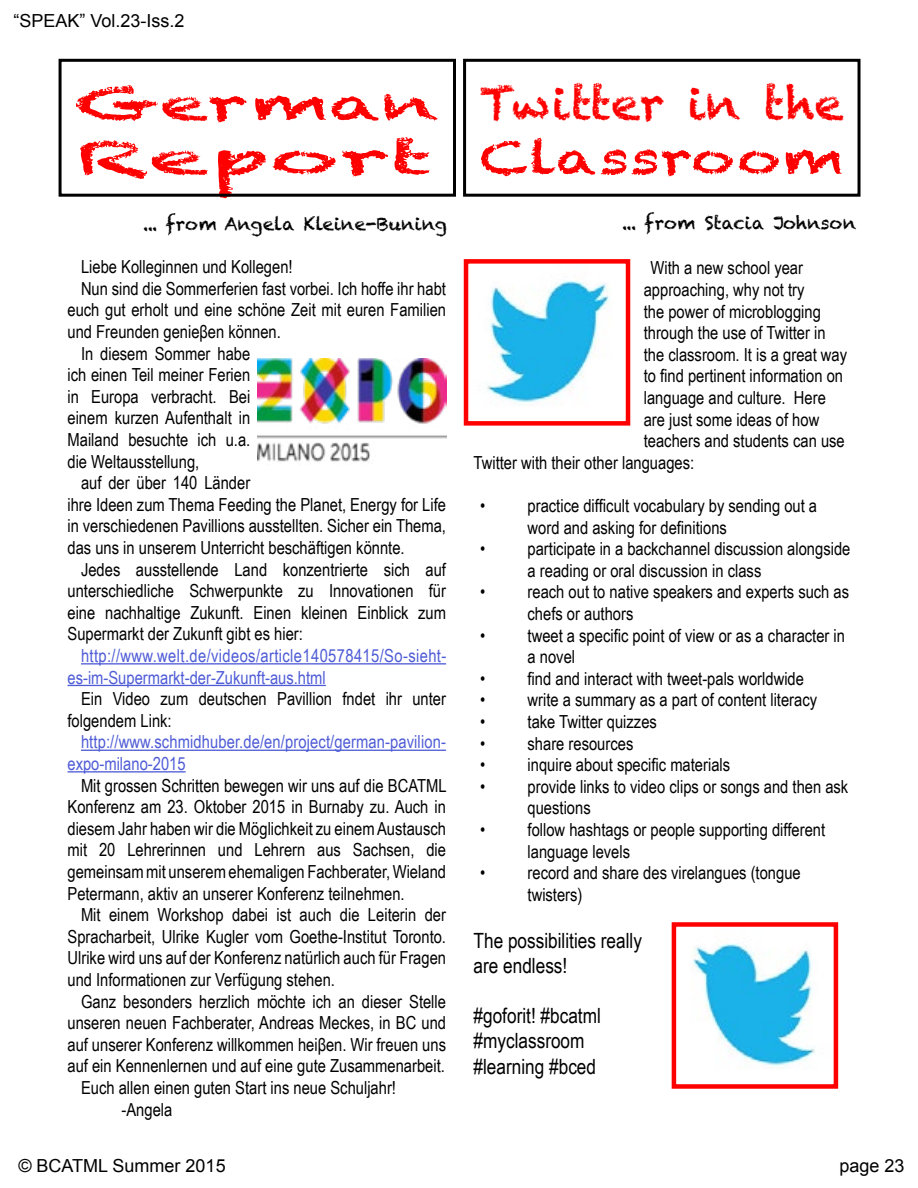
<style>
.page{position:relative;width:918px;height:1188px;background:#fff}
.page>*{position:absolute;margin:0;border:0;box-sizing:border-box;transform-origin:0 0}
.t1{font:45px/54px "Chalkduster";color:#f00;scale:1.04 1}
.t2{font:45px/54px "Chalkduster";color:#f00;scale:1.71 1}
.t3{font:21px/25.2px "Arial Narrow";color:#000}
.t4{font:18px/21.6px "Arial Narrow";color:#000}
.t5{font:18px/21.6px "Arial Narrow";letter-spacing:.005em;color:#4f5cd6}
.t6{font:18px "Chalkduster";color:#000}
.t7{font:18px "Arial";color:#000}
</style>
<div class="page">
<img style="left:257px;top:359px;width:189px;height:103px">
<hr style="left:81px;top:663px;width:365px;height:2px;background:#4f5cd6">
<hr style="left:68px;top:685px;width:258px;height:1px;background:#4f5cd6">
<hr style="left:81px;top:750px;width:365px;height:1px;background:#4f5cd6">
<hr style="left:68px;top:771px;width:118px;height:2px;background:#4f5cd6">
<img style="left:487px;top:280px;width:123px;height:124px">
<div style="left:464px;top:259px;width:166px;height:167px;border:4px solid #f00"></div>
<img style="left:692px;top:943px;width:123px;height:124px">
<div style="left:672px;top:922px;width:166px;height:167px;border:4px solid #f00"></div>
<div style="left:59px;top:59px;width:397px;height:138px;border:3px solid #000"></div>
<div style="left:463px;top:59px;width:398px;height:138px;border:3px solid #000"></div>
<p class="t7" style="left:14px;top:8px;width:173px">“SPEAK” Vol.23-Iss.2</p>
<h1 class="t2" style="left:75px;top:77px;width:214px">German<br>Report</h1>
<p class="t6" style="left:142px;top:213px;width:306px">... from Angela Kleine-Buning</p>
<p class="t4" style="left:81px;top:255px;width:213px">Liebe Kolleginnen und Kollegen!</p>
<p class="t4" style="left:81px;top:277px;width:367px">Nun sind die Sommerferien fast vorbei. Ich hoffe ihr habt</p>
<p class="t4" style="left:68px;top:299px;width:380px">euch gut erholt und eine schöne Zeit mit euren Familien</p>
<p class="t4" style="left:68px;top:320px;width:215px">und Freunden genieβen können.</p>
<p class="t4" style="left:81px;top:342px;width:171px">In diesem Sommer habe</p>
<p class="t4" style="left:68px;top:363px;width:184px">ich einen Teil meiner Ferien</p>
<p class="t4" style="left:68px;top:385px;width:184px">in Europa verbracht. Bei</p>
<p class="t4" style="left:68px;top:407px;width:184px">einem kurzen Aufenthalt in</p>
<p class="t4" style="left:68px;top:428px;width:184px">Mailand besuchte ich u.a.</p>
<p class="t4" style="left:68px;top:450px;width:133px">die Weltausstellung,</p>
<p class="t4" style="left:81px;top:471px;width:171px">auf der über 140 Länder</p>
<p class="t4" style="left:68px;top:493px;width:380px">ihre Ideen zum Thema Feeding the Planet, Energy for Life</p>
<p class="t4" style="left:68px;top:515px;width:380px">in verschiedenen Pavillions ausstellten. Sicher ein Thema,</p>
<p class="t4" style="left:68px;top:536px;width:339px">das uns in unserem Unterricht beschäftigen könnte.</p>
<p class="t4" style="left:81px;top:558px;width:367px">Jedes ausstellende Land konzentrierte sich auf</p>
<p class="t4" style="left:68px;top:579px;width:380px">unterschiedliche Schwerpunkte zu Innovationen für</p>
<p class="t4" style="left:68px;top:601px;width:380px">eine nachhaltige Zukunft. Einen kleinen Einblick zum</p>
<p class="t4" style="left:68px;top:623px;width:237px">Supermarkt der Zukunft gibt es hier:</p>
<p class="t5" style="left:68px;top:644px;width:380px;text-indent:14px">http://www.welt.de/videos/article140578415/So-sieht&shy;es-im-Supermarkt-der-Zukunft-aus.html</p>
<p class="t4" style="left:68px;top:687px;width:380px;text-indent:14px">Ein Video zum deutschen Pavillion fndet ihr unter folgendem Link:</p>
<p class="t5" style="left:68px;top:731px;width:380px;text-indent:14px">http://www.schmidhuber.de/en/project/german-pavilion&shy;expo-milano-2015</p>
<p class="t4" style="left:68px;top:774px;width:381px;text-align:justify;text-indent:14px">Mit grossen Schritten bewegen wir uns auf die BCATML Konferenz am 23. Oktober 2015 in Burnaby zu. Auch in diesem Jahr haben wir die Möglichkeit zu einem Austausch mit 20 Lehrerinnen und Lehrern aus Sachsen, die gemeinsam mit unserem ehemaligen Fachberater, Wieland Petermann, aktiv an unserer Konferenz teilnehmen.</p>
<p class="t4" style="left:68px;top:903px;width:380px;text-align:justify;text-indent:14px">Mit einem Workshop dabei ist auch die Leiterin der Spracharbeit, Ulrike Kugler vom Goethe-Institut Toronto.<br>Ulrike wird uns auf der Konferenz natürlich auch für Fragen und Informationen zur Verfügung stehen.</p>
<p class="t4" style="left:81px;top:990px;width:367px">Ganz besonders herzlich möchte ich an dieser Stelle</p>
<p class="t4" style="left:68px;top:1011px;width:380px">unseren neuen Fachberater, Andreas Meckes, in BC und</p>
<p class="t4" style="left:68px;top:1033px;width:380px">auf unserer Konferenz willkommen heiβen. Wir freuen uns</p>
<p class="t4" style="left:68px;top:1055px;width:379px">auf ein Kennenlernen und auf eine gute Zusammenarbeit.</p>
<p class="t4" style="left:81px;top:1076px;width:317px">Euch allen einen guten Start ins neue Schuljahr!</p>
<p class="t4" style="left:122px;top:1098px;width:52px">-Angela</p>
<h1 class="t1" style="left:480px;top:77px;width:352px">Twitter in the<br>Classroom</h1>
<p class="t6" style="left:621px;top:213px;width:236px">... from Stacia Johnson</p>
<p class="t4" style="left:651px;top:257px;width:154px">With a new school year</p>
<p class="t4" style="left:644px;top:278px;width:162px">approaching, why not try</p>
<p class="t4" style="left:644px;top:300px;width:179px">the power of microblogging</p>
<p class="t4" style="left:644px;top:321px;width:183px">through the use of Twitter in</p>
<p class="t4" style="left:644px;top:343px;width:205px">the classroom. It is a great way</p>
<p class="t4" style="left:644px;top:365px;width:201px">to find pertinent information on</p>
<p class="t4" style="left:644px;top:386px;width:184px">language and culture. Here</p>
<p class="t4" style="left:644px;top:408px;width:177px">are just some ideas of how</p>
<p class="t4" style="left:644px;top:429px;width:203px">teachers and students can use</p>
<p class="t4" style="left:474px;top:451px;width:222px">Twitter with their other languages:</p>
<p class="t4" style="left:528px;top:494px;width:291px;text-indent:-47px">• practice difficult vocabulary by sending out a word and asking for definitions</p>
<p class="t4" style="left:528px;top:537px;width:324px;text-indent:-47px">• participate in a backchannel discussion alongside a reading or oral discussion in class</p>
<p class="t4" style="left:528px;top:581px;width:323px;text-indent:-47px">• reach out to native speakers and experts such as chefs or authors</p>
<p class="t4" style="left:528px;top:624px;width:319px;text-indent:-47px">• tweet a specific point of view or as a character in a novel</p>
<p class="t4" style="left:480px;top:667px;width:325px">• find and interact with tweet-pals worldwide</p>
<p class="t4" style="left:480px;top:689px;width:338px">• write a summary as a part of content literacy</p>
<p class="t4" style="left:480px;top:710px;width:178px">• take Twitter quizzes</p>
<p class="t4" style="left:480px;top:732px;width:155px">• share resources</p>
<p class="t4" style="left:480px;top:753px;width:251px">• inquire about specific materials</p>
<p class="t4" style="left:528px;top:775px;width:322px;text-indent:-47px">• provide links to video clips or songs and then ask questions</p>
<p class="t4" style="left:528px;top:818px;width:299px;text-indent:-47px">• follow hashtags or people supporting different language levels</p>
<p class="t4" style="left:528px;top:861px;width:275px;text-indent:-47px">• record and share des virelangues (tongue twisters)</p>
<p class="t3" style="left:474px;top:927px;width:170px">The possibilities really are endless!</p>
<p class="t3" style="left:474px;top:1002px;width:129px">#goforit! #bcatml #myclassroom #learning #bced</p>
<p class="t7" style="left:18px;top:1154px;width:209px">© BCATML Summer 2015</p>
<p class="t7" style="left:839px;top:1154px;width:67px">page 23</p>
</div>
